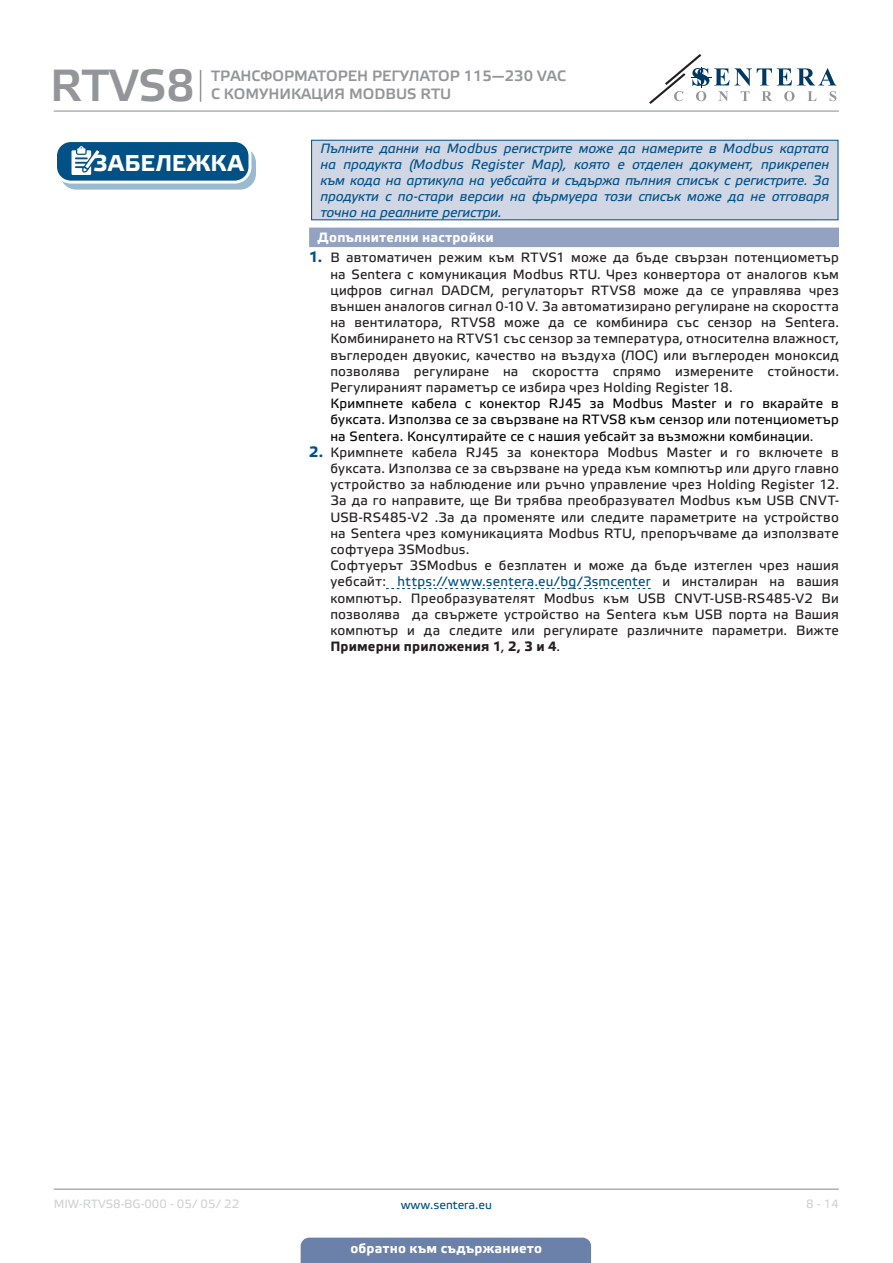
<style>
.page{position:relative;width:893px;height:1263px;background:#fff}
.page>*{position:absolute;margin:0;border:0;box-sizing:border-box;transform-origin:0 0}
.t1{font:45px "Etelka Medium Pro";color:#939598}
.t2{font:700 22.95px "Etelka Text Pro";letter-spacing:.02em;color:#fff}
.t3{font:15px/18px "Etelka Medium Pro";color:#939598}
.body{font:13.5px/16.2px "Etelka Text Pro";letter-spacing:.015em;color:#231f20;text-align:justify}
.attention{font:italic 13.5px/16.2px "Etelka Text Pro";letter-spacing:-.01em;color:#015186;text-align:justify}
.body-2{font:13.5px/16.2px "Etelka Text Pro";letter-spacing:.015em;color:#040503;text-align:justify}
.Number-roman{font:700 13.5px "Etelka Text Pro";letter-spacing:.015em;color:#fff}
.t4{font:12px "Etelka Text Pro";color:#d1d2d4}
.t5{font:12px "Etelka Text Pro";color:#015186}
.s1{font-weight:700;font-size:15px;color:#015186}
.s2{color:#231f20}
.s3{color:#015186}
.s4{font-weight:700}
</style>
<div class="page">
<hr style="left:54px;top:111px;width:785px;height:1px;background:#939598">
<hr style="left:54px;top:1188px;width:785px;height:2px;background:#939598">
<svg style="left:649px;top:54px;width:187px;height:50px"></svg>
<div style="left:301px;top:1237px;width:290px;height:26px;background:#6c81aa"></div>
<hr style="left:200px;top:70px;width:1px;height:32px;background:#939598">
<div style="left:309px;top:228px;width:530px;height:19px;background:#94a2c2"></div>
<svg style="left:386px;top:588px;width:265px;height:1px"></svg>
<div style="left:312px;top:140px;width:526px;height:80px;background:#d1d6e4"></div>
<div style="left:311px;top:140px;width:527px;height:80px;border:1px solid #015186"></div>
<div style="left:61px;top:147px;width:194px;height:42px;background:#9abacf;border-radius:15px"></div>
<div style="left:60px;top:147px;width:196px;height:43px;border:1px solid #015186;border-radius:15px"></div>
<div style="left:56px;top:141px;width:194px;height:41px;background:#015186;border-radius:15px"></div>
<div style="left:54px;top:139px;width:197px;height:45px;border:3px solid #fff;border-radius:15px"></div>
<svg style="left:71px;top:146px;width:34px;height:37px"></svg>
<h1 class="t1" style="left:50px;top:61px;width:146px">RTVS8</h1>
<p class="t3" style="left:211px;top:67px;width:356px">ТРАНСФОРМАТОРЕН РЕГУЛАТОР 115—230 VAC<br>С КОМУНИКАЦИЯ MODBUS RTU</p>
<p class="t2" style="left:93px;top:150px;width:152px">ЗАБЕЛЕЖКА</p>
<p class="attention" style="left:320px;top:141px;width:510px">Пълните данни на Modbus регистрите може да намерите в Modbus картата на продукта (Modbus Register Map), която е отделен документ, прикрепен към кода на артикула на уебсайта и съдържа пълния списък с регистрите. За продукти с по-стари версии на фърмуера този списък може да не отговаря точно на реалните регистри.</p>
<p class="Number-roman" style="left:318px;top:230px;width:178px">Допълнителни настройки</p>
<p class="body" style="left:330px;top:250px;width:510px;text-indent:-21px"><span class="s1">1.</span> В автоматичен режим към RTVS1 може да бъде свързан потенциометър на Sentera с комуникация Modbus RTU. Чрез конвертора от аналогов към цифров сигнал DADCM, регулаторът RTVS8 може да се управлява чрез външен аналогов сигнал 0-10 V. За автоматизирано регулиране на скоростта на вентилатора, RTVS8 може да се комбинира със сензор на Sentera.<br>Комбинирането на RTVS1 със сензор за температура, относителна влажност, въглероден двуокис, качество на въздуха (ЛОС) или въглероден моноксид позволява регулиране на скоростта спрямо измерените стойности.<br>Регулираният параметър се избира чрез Holding Register 18.</p>
<p class="body-2" style="left:330px;top:396px;width:510px">Кримпнете кабела с конектор RJ45 за Modbus Master и го вкарайте в буксата. Използва се за свързване на RTVS8 към сензор или потенциометър на Sentera. Консултирайте се с нашия уебсайт за възможни комбинации<span class="s2">.</span></p>
<p class="body" style="left:330px;top:445px;width:510px;text-indent:-21px"><span class="s1">2.</span> Кримпнете кабела RJ45 за конектора Modbus Master и го включете в буксата. Използва се за свързване на уреда към компютър или друго главно устройство за наблюдение или ръчно управление чрез Holding Register 12.<br>За да го направите, ще Ви трябва преобразувател Modbus към USB CNVT-USB-RS485-V2 .За да променяте или следите параметрите на устройство на Sentera чрез комуникацията Modbus RTU, препоръчваме да използвате софтуера 3SModbus.</p>
<p class="body" style="left:330px;top:558px;width:510px">Софтуерът 3SModbus е безплатен и може да бъде изтеглен чрез нашия уебсайт: <span class="s3">https://www.sentera.eu/bg/3smcenter</span> и инсталиран на вашия компютър. Преобразувателят Modbus към USB CNVT-USB-RS485-V2 Ви позволява да свържете устройство на Sentera към USB порта на Вашия компютър и да следите или регулирате различните параметри. Вижте <span class="s4">Примерни приложения 1</span>, <span class="s4">2, 3 и 4</span>.</p>
<p class="t4" style="left:54px;top:1197px;width:187px">MIW-RTVS8-BG-000 - 05/ 05/ 22</p>
<p class="t5" style="left:401px;top:1198px;width:93px">www.sentera.eu</p>
<p class="t4" style="left:806px;top:1197px;width:34px">8 - 14</p>
<p class="Number-roman" style="left:350px;top:1240px;width:193px">обратно към съдържанието</p>
</div>
